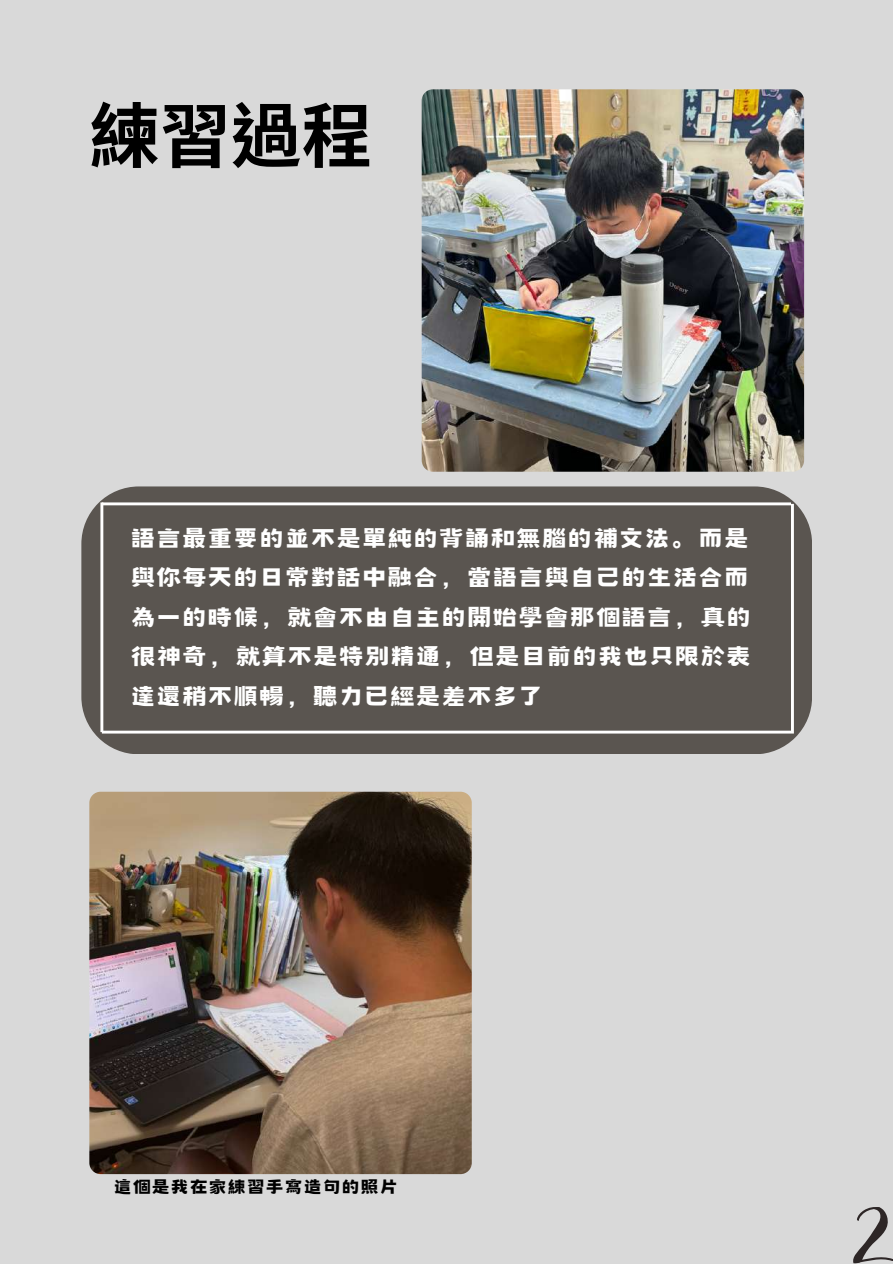
<style>
.page{position:relative;width:893px;height:1264px;background:#fff}
.page>*{position:absolute;margin:0;border:0;box-sizing:border-box;transform-origin:0 0}
.t1{font:700 70.65px "Noto Sans TC";color:#000}
.t2{font:28.5px/39.3px "Canva Sweet Heart CN";color:#fff;text-align:justify}
.t3{font:21.15px "Canva Sweet Heart CN";color:#000}
</style>
<div class="page">
<div style="left:0;top:0;width:892px;height:1263px;background:#d9d9d9"></div>
<img style="left:421px;top:89px;width:383px;height:382px;border-radius:11px">
<img style="left:89px;top:791px;width:382px;height:383px;border-radius:11px">
<div style="left:81px;top:486px;width:730px;height:268px;background:#5a5550"></div>
<hr style="left:102px;top:502px;width:689px;height:3px;background:#fff">
<hr style="left:100px;top:502px;width:3px;height:230px;background:#fff">
<hr style="left:102px;top:730px;width:689px;height:3px;background:#fff">
<hr style="left:791px;top:504px;width:2px;height:229px;background:#fff">
<svg style="left:853px;top:1207px;width:39px;height:56px"></svg>
<h1 class="t1" style="left:89px;top:80px;width:284px">練習過程</h1>
<p class="t2" style="left:130px;top:518px;width:622px">語言最重要的並不是單純的背誦和無腦的補文法。而是與你每天的日常對話中融合，當語言與自己的生活合而為一的時候，就會不由自主的開始學會那個語言，真的很神奇，就算不是特別精通，但是目前的我也只限於表達還稍不順暢，聽力已經是差不多了</p>
<p class="t3" style="left:113px;top:1176px;width:286px">這個是我在家練習手寫造句的照片</p>
</div>
